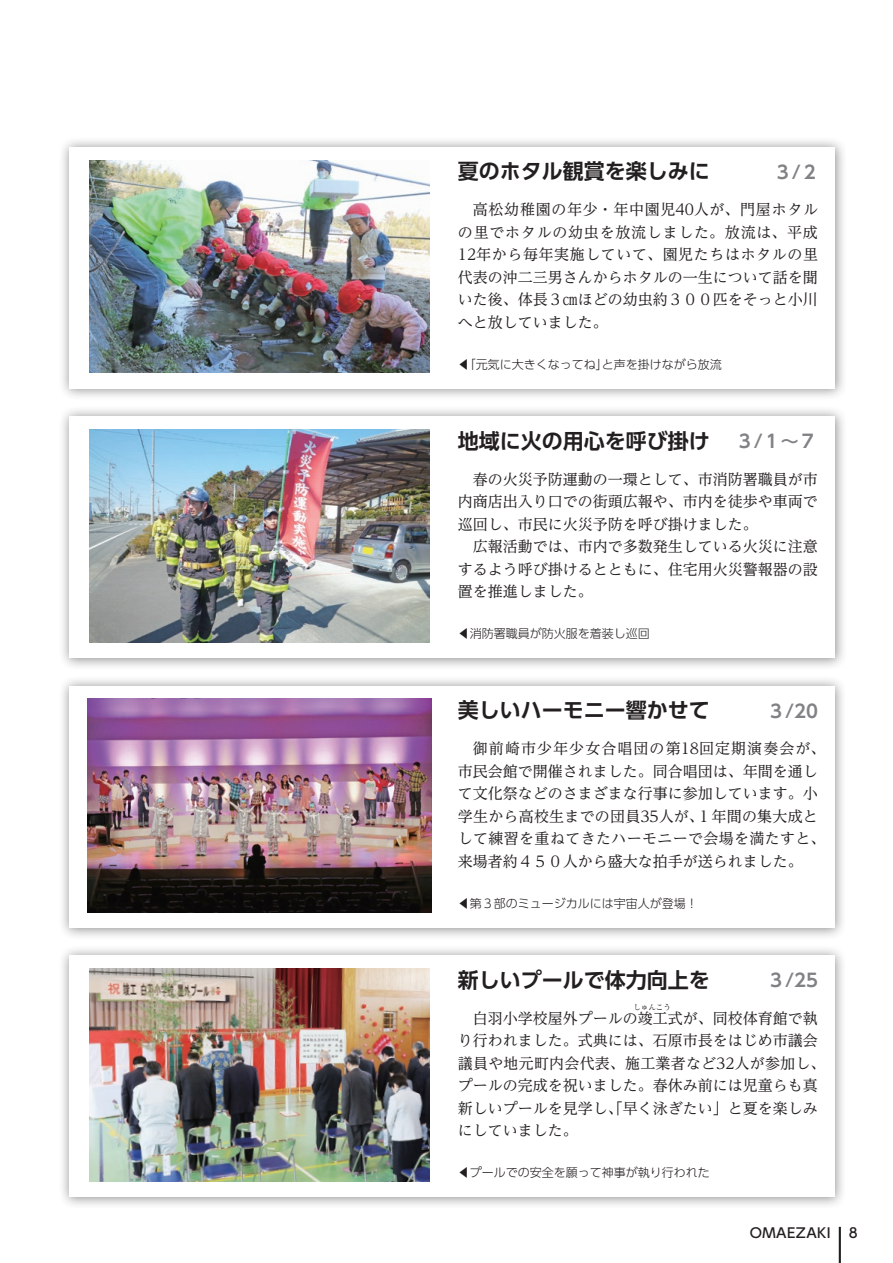
<style>
.page{position:relative;width:893px;height:1263px;background:#fff}
.page>*{position:absolute;margin:0;border:0;box-sizing:border-box;transform-origin:0 0}
.まちかど-見出し{font:700 21px "UD Shin Go Pro De";color:#231f20}
.t1{font:700 18px "UD Shin Go Pro De";color:#808285}
.まちかど-本文{font:15px/22.5px "UD Reimin Pro";color:#231f20}
.行政-本文{font:15px/22.5px "UD Reimin Pro";color:#231f20;text-align:justify}
.t2{font:500 13.5px "UD Shin Go Pro";letter-spacing:.035em;color:#231f20}
.まちかど-キャプション{font:300 12px "UD Shin Go Pro";color:#231f20}
.まちかど-本文-2{font:7.5px "UD Reimin Pro";color:#231f20}
</style>
<div class="page">
<div style="left:58px;top:136px;width:789px;height:265px;background:#231f20;opacity:.5"></div>
<div style="left:69px;top:147px;width:765px;height:242px;background:#fff"></div>
<div style="left:58px;top:405px;width:789px;height:266px;background:#231f20;opacity:.5"></div>
<div style="left:69px;top:416px;width:765px;height:242px;background:#fff"></div>
<div style="left:59px;top:675px;width:788px;height:265px;background:#231f20;opacity:.5"></div>
<div style="left:69px;top:686px;width:765px;height:241px;background:#fff"></div>
<div style="left:58px;top:945px;width:789px;height:265px;background:#231f20;opacity:.5"></div>
<div style="left:69px;top:955px;width:765px;height:242px;background:#fff"></div>
<img style="left:89px;top:160px;width:340px;height:213px">
<img style="left:89px;top:430px;width:340px;height:212px">
<img style="left:88px;top:698px;width:343px;height:215px">
<img style="left:89px;top:969px;width:340px;height:212px">
<hr style="left:839px;top:1227px;width:2px;height:36px;background:#231f20">
<p class="まちかど-見出し" style="left:458px;top:154px;width:253px">夏のホタル観賞を楽しみに</p>
<p class="t1" style="left:774px;top:157px;width:46px">３/２</p>
<p class="まちかど-本文" style="left:458px;top:198px;width:362px;text-align:justify;text-indent:15px">高松幼稚園の年少・年中園児40人が、門屋ホタルの里でホタルの幼虫を放流しました。放流は、平成12年から毎年実施していて、園児たちはホタルの里代表の沖二三男さんからホタルの一生について話を聞いた後、体長３㎝ほどの幼虫約３００匹をそっと小川へと放していました。</p>
<p class="まちかど-キャプション" style="left:602px;top:354px;width:121px">と声を掛けながら放流</p>
<p class="まちかど-キャプション" style="left:458px;top:354px;width:151px">◀「元気に大きくなってね」</p>
<p class="まちかど-見出し" style="left:458px;top:423px;width:253px">地域に火の用心を呼び掛け</p>
<p class="t1" style="left:736px;top:426px;width:82px">３/１~７</p>
<p class="行政-本文" style="left:458px;top:467px;width:361px;text-indent:15px">春の火災予防運動の一環として、市消防署職員が市内商店出入り口での街頭広報や、市内を徒歩や車両で巡回し、市民に火災予防を呼び掛けました。</p>
<p class="行政-本文" style="left:458px;top:535px;width:361px;text-indent:15px">広報活動では、市内で多数発生している火災に注意するよう呼び掛けるとともに、住宅用火災警報器の設置を推進しました。</p>
<p class="まちかど-キャプション" style="left:458px;top:624px;width:193px">◀消防署職員が防火服を着装し巡回</p>
<p class="まちかど-見出し" style="left:458px;top:693px;width:253px">美しいハーモニー響かせて</p>
<p class="t1" style="left:767px;top:696px;width:52px">３/20</p>
<p class="まちかど-本文" style="left:458px;top:737px;width:369px;text-indent:15px">御前崎市少年少女合唱団の第18回定期演奏会が、市民会館で開催されました。同合唱団は、年間を通して文化祭などのさまざまな行事に参加しています。小学生から高校生までの団員35人が１、年間の集大成として練習を重ねてきたハーモニーで会場を満たすと、来場者約４５０人から盛大な拍手が送られました。</p>
<p class="まちかど-キャプション" style="left:458px;top:893px;width:241px">◀第３部のミュージカルには宇宙人が登場!</p>
<p class="まちかど-見出し" style="left:458px;top:962px;width:253px">新しいプールで体力向上を</p>
<p class="t1" style="left:767px;top:965px;width:52px">３/25</p>
<p class="まちかど-本文-2" style="left:633px;top:1001px;width:39px">しゅんこう</p>
<p class="まちかど-本文" style="left:458px;top:1029px;width:369px">り行われました。式典には、石原市長をはじめ市議会議員や地元町内会代表、施工業者など32人が参加し、プールの完成を祝いました。春休み前には児童らも真新しいプールを見学し、「早く泳ぎたい」と夏を楽しみにしていました。</p>
<p class="まちかど-本文" style="left:473px;top:1006px;width:346px">白羽小学校屋外プールの竣工式が、同校体育館で執</p>
<p class="まちかど-キャプション" style="left:458px;top:1163px;width:253px">◀プールでの安全を願って神事が執り行われた</p>
<p class="t2" style="left:750px;top:1221px;width:83px">OMAEZAKI</p>
<p class="t2" style="left:849px;top:1221px;width:10px">8</p>
</div>
